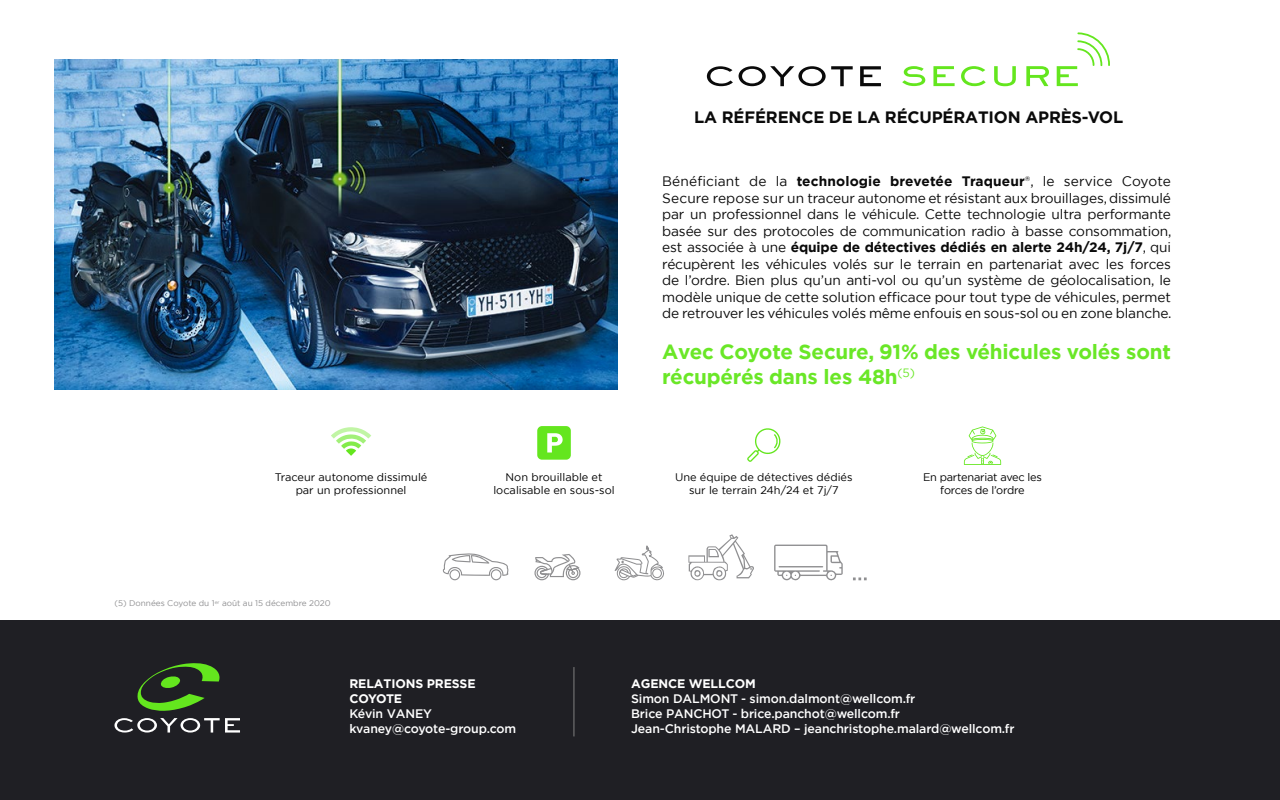
<style>
.page{position:relative;width:1280px;height:800px;background:#fff}
.page>*{position:absolute;margin:0;border:0;box-sizing:border-box;transform-origin:0 0}
.t1{font:700 20.6px/24.7px "Gotham";letter-spacing:-.01em;color:#6ae727}
.t2{font:700 16.5px "Gotham";letter-spacing:-.01em;color:#0a0a0a}
.t3{font:13.7px/16.5px "Gotham";letter-spacing:-.01em;color:#0a0a0a;text-align:justify}
.t4{font:500 12.3px/14.8px "Gotham";letter-spacing:-.01em;color:#fff}
.t5{font:700 12.3px/14.8px "Gotham";letter-spacing:-.01em;color:#fff}
.t6{font:11px/13.2px "Gotham";color:#000;text-align:center}
.t7{font:11px/13.2px "Gotham";letter-spacing:-.02em;color:#000;text-align:center}
.t8{font:8.2px "Gotham";color:#8f8f91}
.s1{font-weight:700}
</style>
<div class="page">
<div style="left:0;top:620px;width:1280px;height:180px;background:#1f1f24"></div>
<svg style="left:331px;top:427px;width:40px;height:29px"></svg>
<svg style="left:537px;top:426px;width:34px;height:34px"></svg>
<svg style="left:747px;top:428px;width:34px;height:34px"></svg>
<svg style="left:964px;top:426px;width:37px;height:39px"></svg>
<img style="left:55px;top:59px;width:563px;height:331px">
<svg style="left:137px;top:663px;width:83px;height:48px"></svg>
<svg style="left:114px;top:718px;width:126px;height:15px"></svg>
<hr style="left:574px;top:667px;width:1px;height:69px;background:#808080">
<svg style="left:860px;top:66px;width:21px;height:20px"></svg>
<svg style="left:707px;top:66px;width:26px;height:20px"></svg>
<svg style="left:739px;top:66px;width:114px;height:20px"></svg>
<svg style="left:902px;top:66px;width:23px;height:20px"></svg>
<svg style="left:933px;top:66px;width:22px;height:20px"></svg>
<svg style="left:961px;top:66px;width:25px;height:20px"></svg>
<svg style="left:994px;top:66px;width:22px;height:20px"></svg>
<svg style="left:1026px;top:66px;width:23px;height:20px"></svg>
<svg style="left:1057px;top:32px;width:53px;height:54px"></svg>
<svg style="left:853px;top:577px;width:14px;height:3px"></svg>
<svg style="left:688px;top:534px;width:66px;height:47px"></svg>
<svg style="left:534px;top:554px;width:46px;height:26px"></svg>
<svg style="left:615px;top:546px;width:49px;height:35px"></svg>
<svg style="left:443px;top:553px;width:66px;height:27px"></svg>
<svg style="left:774px;top:545px;width:69px;height:36px"></svg>
<p class="t2" style="left:694px;top:106px;width:431px">LA RÉFÉRENCE DE LA RÉCUPÉRATION APRÈS-VOL</p>
<p class="t3" style="left:662px;top:173px;width:511px">Bénéficiant de la <span class="s1">technologie brevetée Traqueur</span>®, le service Coyote Secure repose sur un traceur autonome et résistant aux brouillages, dissimulé par un professionnel dans le véhicule. Cette technologie ultra performante basée sur des protocoles de communication radio à basse consommation, est associée à une <span class="s1">équipe de détectives dédiés en alerte 24h/24, 7j/7</span>, qui récupèrent les véhicules volés sur le terrain en partenariat avec les forces de l’ordre. Bien plus qu’un anti-vol ou qu’un système de géolocalisation, le modèle unique de cette solution efficace pour tout type de véhicules, permet de retrouver les véhicules volés même enfouis en sous-sol ou en zone blanche.</p>
<h1 class="t1" style="left:662px;top:339px;width:510px">Avec Coyote Secure, 91% des véhicules volés sont récupérés dans les 48h<sup>(5)</sup></h1>
<p class="t6" style="left:275px;top:470px;width:154px">Traceur autonome dissimulé par un professionnel</p>
<p class="t6" style="left:493px;top:470px;width:123px">Non brouillable et localisable en sous-sol</p>
<p class="t6" style="left:675px;top:470px;width:179px">Une équipe de détectives dédiés sur le terrain 24h/24 et 7j/7</p>
<p class="t7" style="left:923px;top:470px;width:121px">En partenariat avec les forces de l’ordre</p>
<p class="t8" style="left:114px;top:598px;width:218px">(5) Données Coyote du 1<sup>er</sup> août au 15 décembre 2020</p>
<p class="t5" style="left:350px;top:676px;width:128px">RELATIONS PRESSE<br>COYOTE</p>
<p class="t4" style="left:350px;top:706px;width:168px">Kévin VANEY kvaney@coyote-group.com</p>
<p class="t5" style="left:631px;top:676px;width:126px">AGENCE WELLCOM</p>
<p class="t4" style="left:631px;top:691px;width:385px">Simon DALMONT - simon.dalmont@wellcom.fr<br>Brice PANCHOT - brice.panchot@wellcom.fr<br>Jean-Christophe MALARD – jeanchristophe.malard@wellcom.fr</p>
</div>
